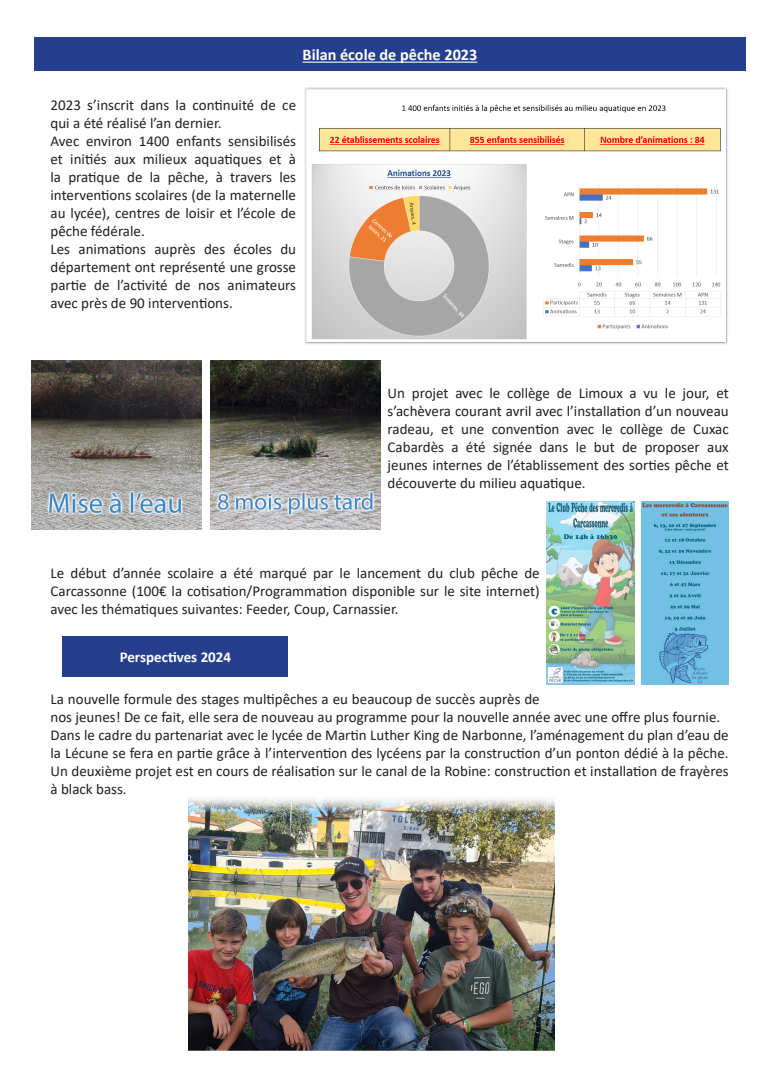
<style>
.page{position:relative;width:780px;height:1088px;background:#fff}
.page>*{position:absolute;margin:0;border:0;box-sizing:border-box;transform-origin:0 0}
.t1{font:700 16.25px "Calibri";color:#fff}
.t2{font:15px/18px "Calibri";color:#231f20;text-align:justify}
.t3{font:700 15px "Calibri";color:#fff}
</style>
<div class="page">
<div style="left:34px;top:38px;width:711px;height:33px;background:#253f8e"></div>
<hr style="left:302px;top:62px;width:175px;height:1px;background:#fff">
<img style="left:641px;top:501px;width:87px;height:183px">
<img style="left:547px;top:501px;width:87px;height:183px">
<img style="left:32px;top:360px;width:170px;height:170px">
<img style="left:211px;top:360px;width:169px;height:170px">
<img style="left:304px;top:87px;width:424px;height:257px">
<div style="left:63px;top:636px;width:225px;height:40px;background:#253f8e"></div>
<img style="left:189px;top:798px;width:365px;height:252px">
<p class="t1" style="left:302px;top:43px;width:176px">Bilan école de pêche 2023</p>
<p class="t2" style="left:50px;top:96px;width:247px">2023 s’inscrit dans la continuité de ce qui a été réalisé l’an dernier.</p>
<p class="t2" style="left:50px;top:132px;width:247px">Avec environ 1400 enfants sensibilisés et initiés aux milieux aquatiques et à la pratique de la pêche, à travers les interventions scolaires (de la maternelle au lycée), centres de loisir et l’école de pêche fédérale.</p>
<p class="t2" style="left:50px;top:240px;width:247px">Les animations auprès des écoles du département ont représenté une grosse partie de l’activité de nos animateurs avec près de 90 interventions.</p>
<p class="t2" style="left:387px;top:384px;width:342px">Un projet avec le collège de Limoux a vu le jour, et s’achèvera courant avril avec l’installation d’un nouveau radeau, et une convention avec le collège de Cuxac Cabardès a été signée dans le but de proposer aux jeunes internes de l’établissement des sorties pêche et découverte du milieu aquatique.</p>
<p class="t2" style="left:50px;top:564px;width:490px">Le début d’année scolaire a été marqué par le lancement du club pêche de Carcassonne (100€ la cotisation/Programmation disponible sur le site internet) avec les thématiques suivantes: Feeder, Coup, Carnassier.</p>
<p class="t3" style="left:120px;top:646px;width:113px">Perspectives 2024</p>
<p class="t2" style="left:50px;top:690px;width:671px">La nouvelle formule des stages multipêches a eu beaucoup de succès auprès de<br>nos jeunes! De ce fait, elle sera de nouveau au programme pour la nouvelle année avec une offre plus fournie.</p>
<p class="t2" style="left:50px;top:726px;width:679px">Dans le cadre du partenariat avec le lycée de Martin Luther King de Narbonne, l’aménagement du plan d’eau de la Lécune se fera en partie grâce à l’intervention des lycéens par la construction d’un ponton dédié à la pêche.<br>Un deuxième projet est en cours de réalisation sur le canal de la Robine: construction et installation de frayères à black bass.</p>
</div>
